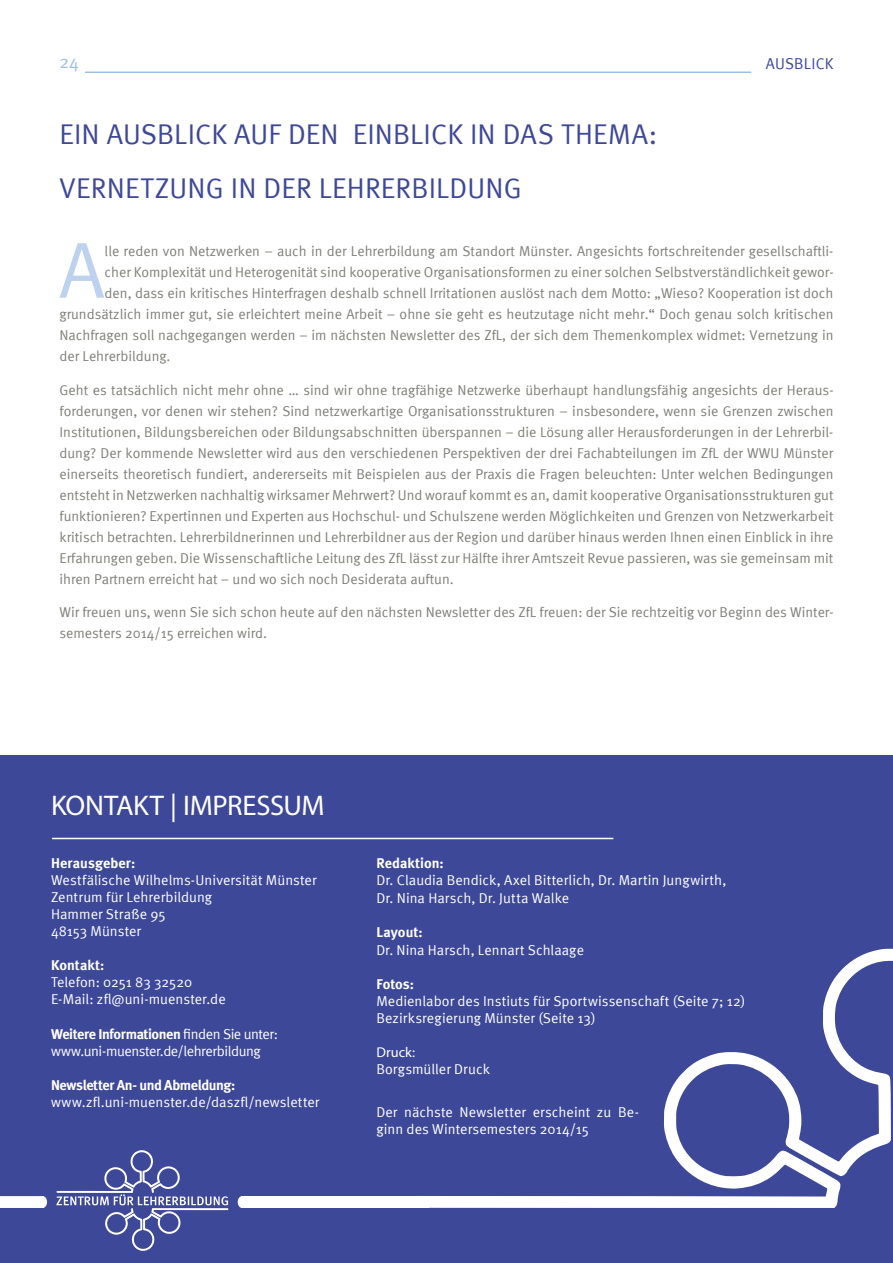
<style>
.page{position:relative;width:893px;height:1263px;background:#fff}
.page>*{position:absolute;margin:0;border:0;box-sizing:border-box;transform-origin:0 0}
.t1{font:79.5px "Meta Normal";color:#bdd2ee}
.t2{font:28.5px "Meta Normal";letter-spacing:.01em;color:#3d4898}
.t3{font:28.5px "Myriad Pro";letter-spacing:-.01em;color:#fff}
.t4{font:18px "Meta Normal";color:#9dbfe6}
.t5{font:15.75px "Meta Normal";letter-spacing:.015em;color:#3d4898}
.t6{font:14.25px/21px "Meta Normal";color:#80807a;text-align:justify}
.t7{font:14.25px/17.1px "Meta Normal";letter-spacing:.005em;color:#fff}
.t8{font:700 14.25px "Meta";letter-spacing:-.03em;color:#fff}
.t9{font:14.25px "Meta Normal";letter-spacing:-.03em;color:#fff}
.t10{font:700 14.25px "Meta";letter-spacing:-.01em;color:#fff}
.t11{font:700 14.25px "Meta";letter-spacing:.01em;color:#fff}
.t12{font:14.25px "Myriad Pro";color:#fff}
.s1{font-family:"Meta Normal";font-weight:400}
</style>
<div class="page">
<hr style="left:85px;top:72px;width:666px;height:1px;background:#9dbfe6">
<div style="left:0;top:756px;width:893px;height:507px;background:#3d4898"></div>
<hr style="left:52px;top:838px;width:561px;height:1px;background:#fff">
<svg style="left:56px;top:1150px;width:173px;height:101px"></svg>
<svg style="left:429px;top:948px;width:464px;height:260px"></svg>
<div style="left:241px;top:1196px;width:188px;height:12px;background:#fff"></div>
<div style="left:238px;top:1196px;width:8px;height:12px;background:#fff;border-radius:50%"></div>
<svg style="left:0;top:1196px;width:47px;height:12px"></svg>
<div style="left:38px;top:1196px;width:9px;height:12px;background:#fff;border-radius:50%"></div>
<p class="t4" style="left:60px;top:51px;width:21px">24</p>
<h2 class="t2" style="left:60px;top:118px;width:80px">Ein Ausblick</h2>
<h2 class="t2" style="left:234px;top:118px;width:17px">auf</h2>
<h2 class="t2" style="left:288px;top:118px;width:17px">den</h2>
<h2 class="t2" style="left:353px;top:118px;width:29px">Einblick</h2>
<h2 class="t2" style="left:470px;top:118px;width:50px">in das</h2>
<h2 class="t2" style="left:561px;top:118px;width:33px">Thema</h2>
<h2 class="t2" style="left:649px;top:118px;width:10px">:</h2>
<h2 class="t2" style="left:60px;top:172px;width:34px">Vernetzung</h2>
<h2 class="t2" style="left:231px;top:172px;width:49px">in der</h2>
<h2 class="t2" style="left:319px;top:172px;width:30px">Lehrerbildung</h2>
<p class="t5" style="left:766px;top:55px;width:69px">AUSBLICK</p>
<h1 class="t1" style="left:59px;top:224px;width:47px">A</h1>
<p class="t6" style="left:105px;top:240px;width:730px">lle reden von Netzwerken – auch in der Lehrerbildung am Standort Münster. Angesichts fortschreitender gesellschaftli-</p>
<p class="t6" style="left:105px;top:261px;width:730px">cher Komplexität und Heterogenität sind kooperative Organisationsformen zu einer solchen Selbstverständlichkeit gewor-</p>
<p class="t6" style="left:105px;top:282px;width:730px">den, dass ein kritisches Hinterfragen deshalb schnell Irritationen auslöst nach dem Motto: „Wieso? Kooperation ist doch</p>
<p class="t6" style="left:60px;top:303px;width:775px">grundsätzlich immer gut, sie erleichtert meine Arbeit – ohne sie geht es heutzutage nicht mehr.“ Doch genau solch kritischen</p>
<p class="t6" style="left:60px;top:324px;width:775px">Nachfragen soll nachgegangen werden – im nächsten Newsletter des ZfL, der sich dem Themenkomplex widmet: Vernetzung in</p>
<p class="t6" style="left:60px;top:345px;width:113px">der Lehrerbildung.</p>
<p class="t6" style="left:60px;top:379px;width:775px">Geht es tatsächlich nicht mehr ohne … sind wir ohne tragfähige Netzwerke überhaupt handlungsfähig angesichts der Heraus&shy;forderungen, vor denen wir stehen? Sind netzwerkartige Organisationsstrukturen – insbesondere, wenn sie Grenzen zwischen Institutionen, Bildungsbereichen oder Bildungsabschnitten überspannen – die Lösung aller Herausforderungen in der Lehrerbil&shy;dung? Der kommende Newsletter wird aus den verschiedenen Perspektiven der drei Fachabteilungen im ZfL der WWU Münster einerseits theoretisch fundiert, andererseits mit Beispielen aus der Praxis die Fragen beleuchten: Unter welchen Bedingungen entsteht in Netzwerken nachhaltig wirksamer Mehrwert? Und worauf kommt es an, damit kooperative Organisationsstrukturen gut funktionieren? Expertinnen und Experten aus Hochschul- und Schulszene werden Möglichkeiten und Grenzen von Netzwerkarbeit kritisch betrachten. Lehrerbildnerinnen und Lehrerbildner aus der Region und darüber hinaus werden Ihnen einen Einblick in ihre Erfahrungen geben. Die Wissenschaftliche Leitung des ZfL lässt zur Hälfte ihrer Amtszeit Revue passieren, was sie gemeinsam mit ihren Partnern erreicht hat – und wo sich noch Desiderata auftun.</p>
<p class="t6" style="left:60px;top:602px;width:775px">Wir freuen uns, wenn Sie sich schon heute auf den nächsten Newsletter des ZfL freuen: der Sie rechtzeitig vor Beginn des Winter&shy;semesters 2014/15 erreichen wird.</p>
<h2 class="t3" style="left:51px;top:788px;width:191px">KONTAKT | IMPRESS</h2>
<h2 class="t3" style="left:283px;top:788px;width:43px">UM</h2>
<p class="t11" style="left:51px;top:854px;width:86px">Herausgeber:</p>
<p class="t7" style="left:51px;top:871px;width:267px">Westfälische Wilhelms-Universität Münster<br>Zentrum für Lehrerbildung<br>Hammer Straße 95<br>48153 Münster</p>
<p class="t10" style="left:51px;top:957px;width:55px">Kontakt:</p>
<p class="t7" style="left:51px;top:973px;width:176px">Telefon: 0251 83 32520<br>E-Mail: zfl@uni-muenster.de</p>
<p class="t8" style="left:51px;top:1025px;width:229px">Weitere Informationen <span class="s1">finden Sie unter:</span></p>
<p class="t9" style="left:51px;top:1042px;width:211px">www.uni-muenster.de/lehrerbildung</p>
<p class="t8" style="left:51px;top:1076px;width:186px">Newsletter An- und Abmeldung:</p>
<p class="t7" style="left:51px;top:1093px;width:270px">www.zfl.uni-muenster.de/daszfl/newsletter</p>
<p class="t10" style="left:376px;top:855px;width:69px">Redaktion:</p>
<p class="t7" style="left:376px;top:872px;width:352px">Dr. Claudia Bendick, Axel Bitterlich, Dr. Martin Jungwirth,<br>Dr. Nina Harsch, Dr. Jutta Walke</p>
<p class="t10" style="left:376px;top:923px;width:48px">Layout:</p>
<p class="t7" style="left:376px;top:941px;width:209px">Dr. Nina Harsch, Lennart Schlaage</p>
<p class="t10" style="left:376px;top:975px;width:39px">Fotos:</p>
<p class="t7" style="left:376px;top:992px;width:370px">Medienlabor des Instiuts für Sportwissenschaft (Seite 7; 12)<br>Bezirksregierung Münster (Seite 13)</p>
<p class="t12" style="left:376px;top:1044px;width:40px">Druck:</p>
<p class="t7" style="left:376px;top:1061px;width:115px">Borgsmüller Druck</p>
<p class="t7" style="left:376px;top:1103px;width:264px">Der nächste Newsletter erscheint zu Be&shy;ginn des Wintersemesters 2014/15</p>
</div>
